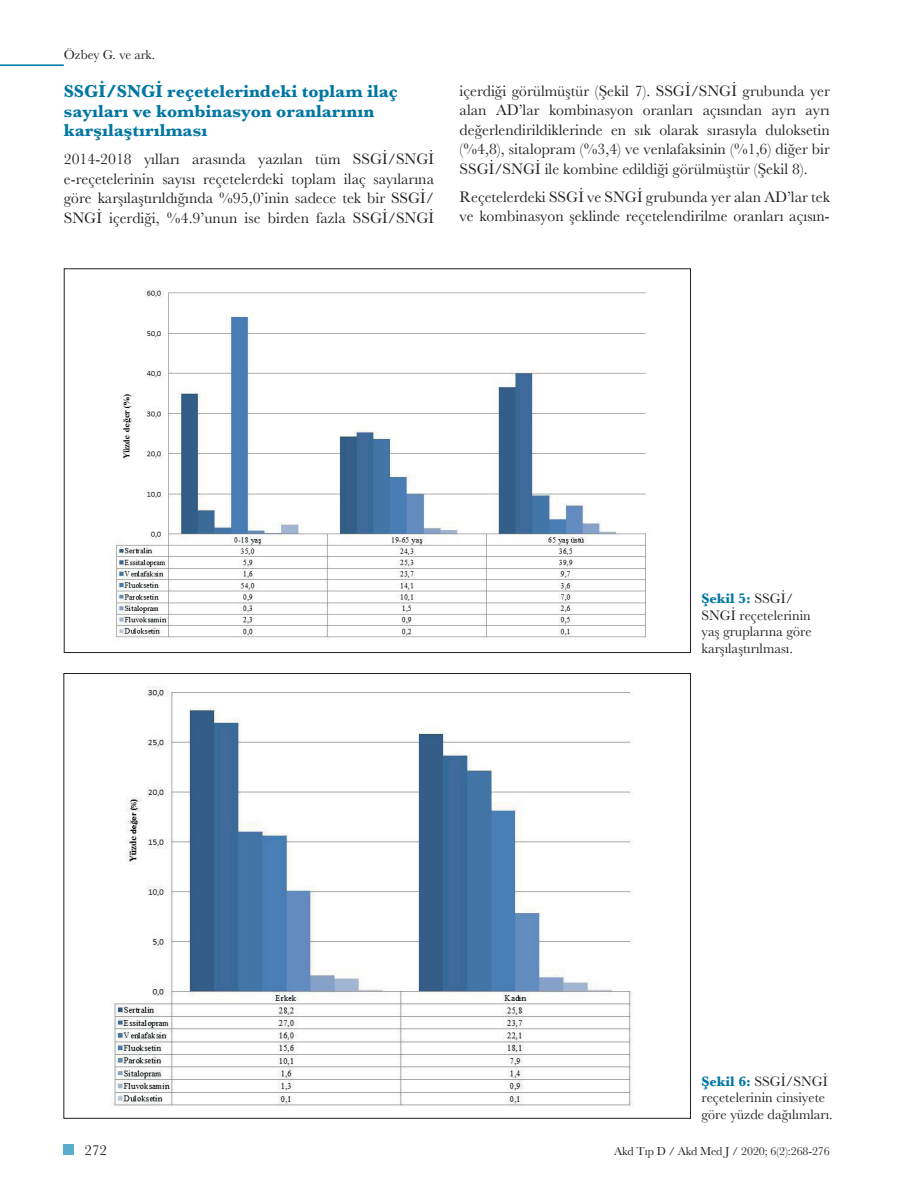
<style>
.page{position:relative;width:915px;height:1191px;background:#fff}
.page>*{position:absolute;margin:0;border:0;box-sizing:border-box;transform-origin:0 0}
.t1{font:700 18px/19.5px "Baskerville";color:#0076a3}
.t2{font:15.75px/19.5px "Baskerville";color:#231f20;text-align:justify}
.t3{font:15px "Baskerville";color:#231f20}
.t4{font:14.25px/16.5px "Baskerville";color:#231f20}
.t5{font:13.5px "Baskerville";color:#231f20}
.t6{font:12px "Baskerville";letter-spacing:-.01em;color:#231f20}
.s1{font-weight:700;color:#0076a3}
</style>
<div class="page">
<div style="left:64px;top:1144px;width:10px;height:10px;background:#5aadcd"></div>
<hr style="left:0;top:64px;width:64px;height:2px;background:#0076a3">
<img style="left:111px;top:289px;width:535px;height:349px">
<img style="left:112px;top:686px;width:521px;height:420px">
<p class="t5" style="left:64px;top:46px;width:93px">Özbey G. ve ark.</p>
<p class="t1" style="left:64px;top:82px;width:335px">SSGİ/SNGİ reçetelerindeki toplam ilaç sayıları ve kombinasyon oranlarının karşılaştırılması</p>
<p class="t2" style="left:64px;top:150px;width:371px">2014-2018 yılları arasında yazılan tüm SSGİ/SNGİ e-reçetelerinin sayısı reçetelerdeki toplam ilaç sayılarına göre karşılaştırıldığında %95,0’inin sadece tek bir SSGİ/ SNGİ içerdiği, %4.9’unun ise birden fazla SSGİ/SNGİ</p>
<p class="t2" style="left:459px;top:81px;width:371px">içerdiği görülmüştür (Şekil 7). SSGİ/SNGİ grubunda yer alan AD’lar kombinasyon oranları açısından ayrı ayrı değerlendirildiklerinde en sık olarak sırasıyla duloksetin (%4,8), sitalopram (%3,4) ve venlafaksinin (%1,6) diğer bir SSGİ/SNGİ ile kombine edildiği görülmüştür (Şekil 8).</p>
<p class="t2" style="left:459px;top:187px;width:371px">Reçetelerdeki SSGİ ve SNGİ grubunda yer alan AD’lar tek ve kombinasyon şeklinde reçetelendirilme oranları açısın-</p>
<p class="t4" style="left:701px;top:591px;width:112px"><span class="s1">Şekil 5:</span> SSGİ/<br>SNGİ reçetelerinin yaş gruplarına göre karşılaştırılması.</p>
<p class="t3" style="left:84px;top:1140px;width:24px">272</p>
<p class="t4" style="left:701px;top:1073px;width:133px"><span class="s1">Şekil 6:</span> SSGİ/SNGİ reçetelerinin cinsiyete göre yüzde dağılımları.</p>
<p class="t6" style="left:614px;top:1143px;width:217px">Akd Tıp D / Akd Med J / 2020; 6(2):268-276</p>
</div>
